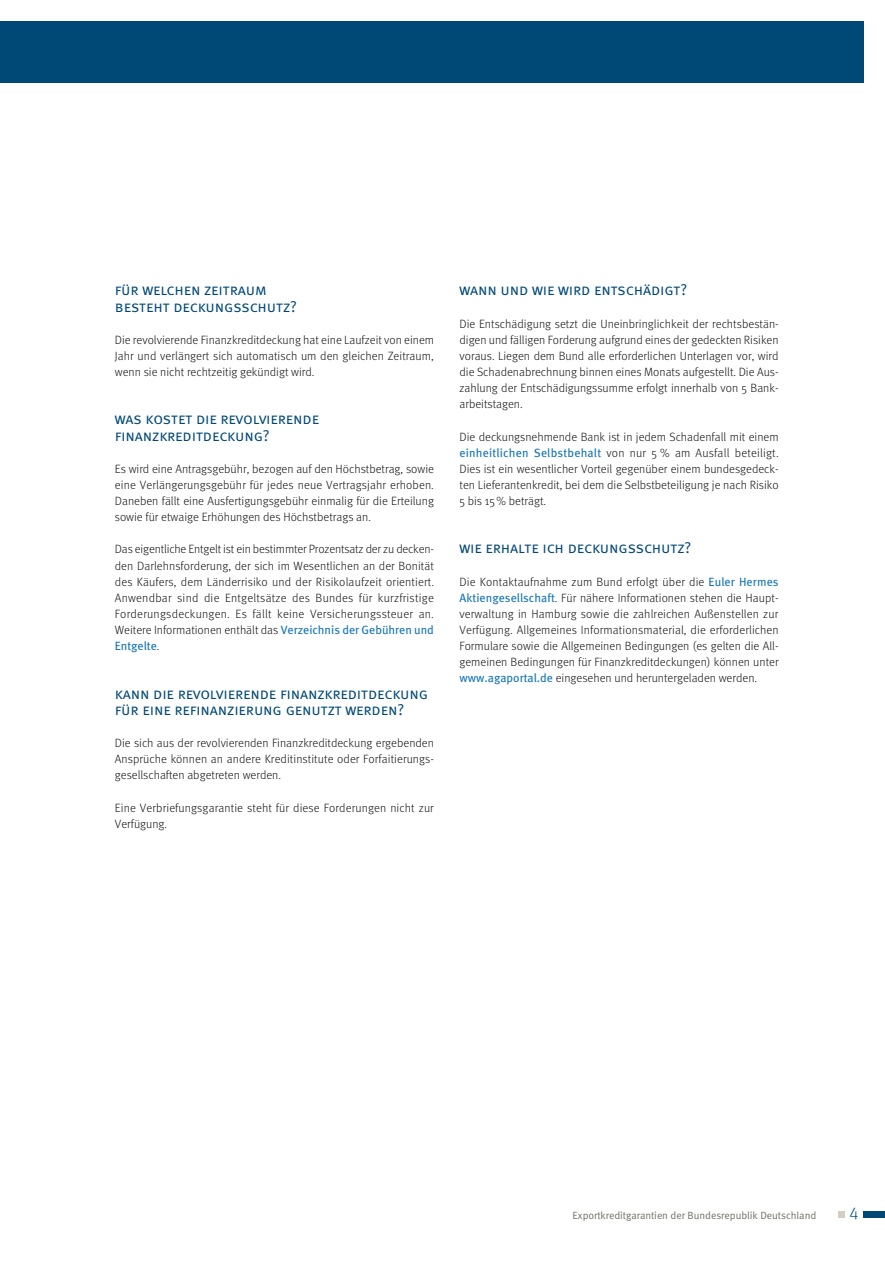
<style>
.page{position:relative;width:885px;height:1263px;background:#fff}
.page>*{position:absolute;margin:0;border:0;box-sizing:border-box;transform-origin:0 0}
.t1{font:17.25px "Meta Light LF";color:#004976}
.t2{font:15.75px/16.2px "Meta Normal Caps";letter-spacing:-.01em;color:#004976}
.t3{font:300 12px/16.2px "Meta";color:#141415;text-align:justify}
.t4{font:10.5px "Meta Normal";letter-spacing:-.005em;color:#747067}
.s1{font-weight:400;color:#1876b5}
</style>
<div class="page">
<div style="left:863px;top:1211px;width:21px;height:7px;background:#004976"></div>
<div style="left:837px;top:1211px;width:7px;height:7px;background:#d4cec2"></div>
<div style="left:0;top:21px;width:863px;height:62px;background:#004976"></div>
<h2 class="t2" style="left:115px;top:282px;width:183px">für welchen zeitraum besteht deckungsschutz?</h2>
<p class="t3" style="left:115px;top:331px;width:321px">Die revolvierende Finanzkreditdeckung hat eine Laufzeit von einem Jahr und verlängert sich automatisch um den gleichen Zeitraum, wenn sie nicht rechtzeitig gekündigt wird.</p>
<h2 class="t2" style="left:115px;top:411px;width:206px">was kostet die revolvierende finanzkreditdeckung?</h2>
<p class="t3" style="left:115px;top:460px;width:320px">Es wird eine Antragsgebühr, bezogen auf den Höchstbetrag, sowie eine Verlängerungsgebühr für jedes neue Vertragsjahr erhoben.<br>Daneben fällt eine Ausfertigungsgebühr einmalig für die Erteilung sowie für etwaige Erhöhungen des Höchstbetrags an.</p>
<p class="t3" style="left:115px;top:541px;width:321px">Das eigentliche Entgelt ist ein bestimmter Prozentsatz der zu decken&shy;den Darlehnsforderung, der sich im Wesentlichen an der Bonität des Käufers, dem Länderrisiko und der Risikolaufzeit orientiert.<br>Anwendbar sind die Entgeltsätze des Bundes für kurzfristige Forderungsdeckungen. Es fällt keine Versicherungssteuer an.<br>Weitere Informationen enthält das <span class="s1">Verzeichnis der Gebühren und Entgelte</span>.</p>
<h2 class="t2" style="left:115px;top:685px;width:315px">kann die revolvierende finanzkreditdeckung für eine refinanzierung genutzt werden?</h2>
<p class="t3" style="left:115px;top:735px;width:320px">Die sich aus der revolvierenden Finanzkreditdeckung ergebenden Ansprüche können an andere Kreditinstitute oder Forfaitierungs&shy;gesellschaften abgetreten werden.</p>
<p class="t3" style="left:115px;top:799px;width:320px">Eine Verbriefungsgarantie steht für diese Forderungen nicht zur<br>Verfügung.</p>
<h2 class="t2" style="left:459px;top:282px;width:229px">wann und wie wird entschädigt?</h2>
<p class="t3" style="left:459px;top:315px;width:320px">Die Entschädigung setzt die Uneinbringlichkeit der rechtsbestän&shy;digen und fälligen Forderung aufgrund eines der gedeckten Risiken voraus. Liegen dem Bund alle erforderlichen Unterlagen vor, wird die Schadenabrechnung binnen eines Monats aufgestellt. Die Aus&shy;zahlung der Entschädigungssumme erfolgt innerhalb von 5 Bank&shy;arbeitstagen.</p>
<p class="t3" style="left:459px;top:428px;width:320px">Die deckungsnehmende Bank ist in jedem Schadenfall mit einem <span class="s1">einheitlichen Selbstbehalt</span> von nur 5 % am Ausfall beteiligt.<br>Dies ist ein wesentlicher Vorteil gegenüber einem bundesgedeck&shy;ten Lieferantenkredit, bei dem die Selbstbeteiligung je nach Risiko 5 bis 15 % beträgt.</p>
<h2 class="t2" style="left:459px;top:540px;width:233px">wie erhalte ich deckungsschutz?</h2>
<p class="t3" style="left:459px;top:573px;width:321px;text-align:left">Die Kontaktaufnahme zum Bund erfolgt über die <span class="s1">Euler Hermes Aktiengesellschaft</span>. Für nähere Informationen stehen die Haupt&shy;verwaltung in Hamburg sowie die zahlreichen Außenstellen zur Verfügung. Allgemeines Informationsmaterial, die erforderlichen Formulare sowie die Allgemeinen Bedingungen (es gelten die All&shy;gemeinen Bedingungen für Finanzkreditdeckungen) können unter <span class="s1">www.agaportal.de</span> eingesehen und heruntergeladen werden.</p>
<p class="t4" style="left:572px;top:1209px;width:245px">Exportkreditgarantien der Bundesrepublik Deutschland</p>
<h1 class="t1" style="left:849px;top:1203px;width:11px">4</h1>
</div>
